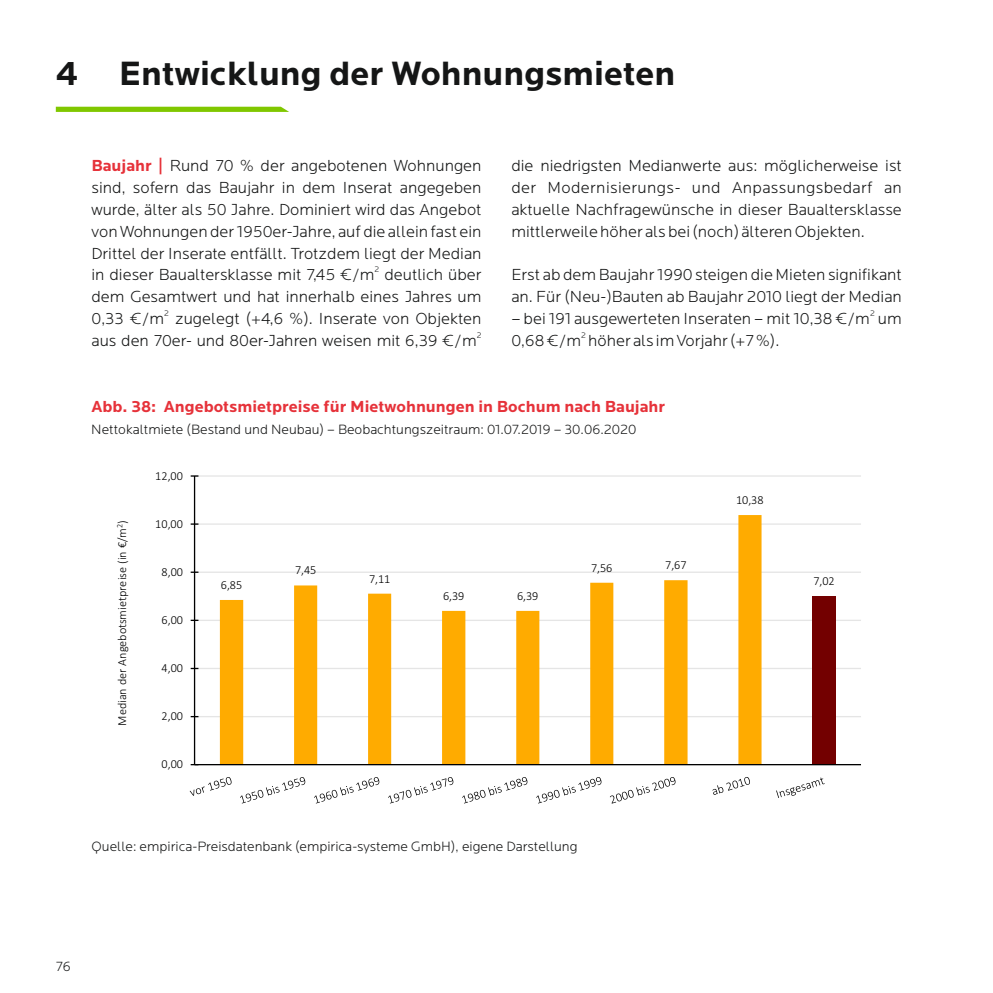
<style>
.page{position:relative;width:993px;height:993px;background:#fff}
.page>*{position:absolute;margin:0;border:0;box-sizing:border-box;transform-origin:0 0}
.t1{font:700 35px "Locator";color:#151616}
.t2{font:300 16.62px/21.9px "Locator";color:#151616;text-align:justify}
.t3{font:700 16.62px "Locator";color:#e6323a}
.t4{font:300 14px "Locator";color:#151616}
.t5{font:300 12.25px "Calibri";color:#000}
.t6{font:300 8.4px "Locator";color:#151616}
.s1{font-weight:700;color:#e6323a}
</style>
<div class="page">
<hr style="left:194px;top:715px;width:666px;height:2px;background:#e5e5e5">
<hr style="left:194px;top:667px;width:666px;height:2px;background:#e5e5e5">
<hr style="left:194px;top:619px;width:666px;height:1px;background:#e5e5e5">
<hr style="left:194px;top:571px;width:666px;height:1px;background:#e5e5e5">
<hr style="left:194px;top:523px;width:666px;height:1px;background:#e5e5e5">
<hr style="left:194px;top:475px;width:666px;height:1px;background:#e5e5e5">
<div style="left:812px;top:595px;width:23px;height:169px;background:#730000"></div>
<svg style="left:220px;top:515px;width:541px;height:248px"></svg>
<hr style="left:194px;top:476px;width:1px;height:288px;background:#000">
<svg style="left:191px;top:667px;width:7px;height:2px"></svg>
<hr style="left:194px;top:763px;width:666px;height:2px;background:#000">
<svg style="left:190px;top:777px;width:41px;height:18px"></svg>
<svg style="left:240px;top:777px;width:65px;height:26px"></svg>
<svg style="left:314px;top:777px;width:65px;height:26px"></svg>
<svg style="left:388px;top:777px;width:65px;height:26px"></svg>
<svg style="left:462px;top:777px;width:65px;height:26px"></svg>
<svg style="left:536px;top:777px;width:65px;height:26px"></svg>
<svg style="left:610px;top:777px;width:65px;height:26px"></svg>
<svg style="left:712px;top:777px;width:37px;height:17px"></svg>
<svg style="left:776px;top:777px;width:48px;height:20px"></svg>
<svg style="left:56px;top:107px;width:233px;height:5px"></svg>
<h1 class="t1" style="left:56px;top:58px;width:621px">4 Entwicklung der Wohnungsmieten</h1>
<p class="t2" style="left:91px;top:156px;width:391px"><span class="s1">Baujahr |</span> Rund 70 % der angebotenen Wohnungen sind, sofern das Baujahr in dem Inserat angegeben wurde, älter als 50 Jahre. Dominiert wird das Angebot von Wohnungen der 1950er-Jahre, auf die allein fast ein Drittel der Inserate entfällt. Trotzdem liegt der Median</p>
<p class="t6" style="left:374px;top:266px;width:6px">2</p>
<p class="t2" style="left:91px;top:265px;width:391px">in dieser Baualtersklasse mit 7,45 €/m deutlich über dem Gesamtwert und hat innerhalb eines Jahres um</p>
<p class="t6" style="left:164px;top:309px;width:6px">2</p>
<p class="t2" style="left:91px;top:309px;width:391px">0,33 €/m zugelegt (+4,6 %). Inserate von Objekten</p>
<p class="t6" style="left:476px;top:331px;width:6px">2</p>
<p class="t2" style="left:91px;top:331px;width:386px">aus den 70er- und 80er-Jahren weisen mit 6,39 €/m</p>
<p class="t2" style="left:511px;top:156px;width:392px">die niedrigsten Medianwerte aus: möglicherweise ist der Modernisierungs- und Anpassungsbedarf an aktuelle Nachfragewünsche in dieser Baualtersklasse mittlerweile höher als bei (noch) älteren Objekten.</p>
<p class="t2" style="left:511px;top:265px;width:392px">Erst ab dem Baujahr 1990 steigen die Mieten signifikant an. Für (Neu-)Bauten ab Baujahr 2010 liegt der Median</p>
<p class="t6" style="left:869px;top:309px;width:6px">2</p>
<p class="t2" style="left:511px;top:309px;width:392px">– bei 191 ausgewerteten Inseraten – mit 10,38 €/m um</p>
<p class="t6" style="left:581px;top:331px;width:6px">2</p>
<p class="t2" style="left:511px;top:331px;width:269px">0,68 €/m höher als im Vorjahr (+7 %).</p>
<p class="t3" style="left:91px;top:399px;width:575px">Abb. 38: Angebotsmietpreise für Mietwohnungen in Bochum nach Baujahr</p>
<p class="t4" style="left:91px;top:424px;width:546px">Nettokaltmiete (Bestand und Neubau) – Beobachtungszeitraum: 01.07.2019 – 30.06.2020</p>
<p class="t5" style="left:117px;top:725px;width:207px;rotate:-90deg">Median der Angebotsmietpreise (in €/m<sup>2</sup>)</p>
<p class="t5" style="left:155px;top:470px;width:29px">12,00</p>
<p class="t5" style="left:155px;top:518px;width:29px">10,00</p>
<p class="t5" style="left:161px;top:566px;width:23px">8,00</p>
<p class="t5" style="left:161px;top:614px;width:23px">6,00</p>
<p class="t5" style="left:161px;top:662px;width:23px">4,00</p>
<p class="t5" style="left:161px;top:710px;width:23px">2,00</p>
<p class="t5" style="left:161px;top:758px;width:23px">0,00</p>
<p class="t5" style="left:221px;top:579px;width:23px">6,85</p>
<p class="t5" style="left:295px;top:565px;width:23px">7,45</p>
<p class="t5" style="left:369px;top:573px;width:23px">7,11</p>
<p class="t5" style="left:443px;top:590px;width:23px">6,39</p>
<p class="t5" style="left:517px;top:590px;width:23px">6,39</p>
<p class="t5" style="left:591px;top:562px;width:23px">7,56</p>
<p class="t5" style="left:665px;top:560px;width:23px">7,67</p>
<p class="t4" style="left:91px;top:839px;width:487px">Quelle: empirica-Preisdatenbank (empirica-systeme GmbH), eigene Darstellung</p>
<p class="t4" style="left:56px;top:959px;width:17px">76</p>
<p class="t5" style="left:736px;top:494px;width:29px">10,38</p>
<p class="t5" style="left:813px;top:575px;width:23px">7,02</p>
</div>
